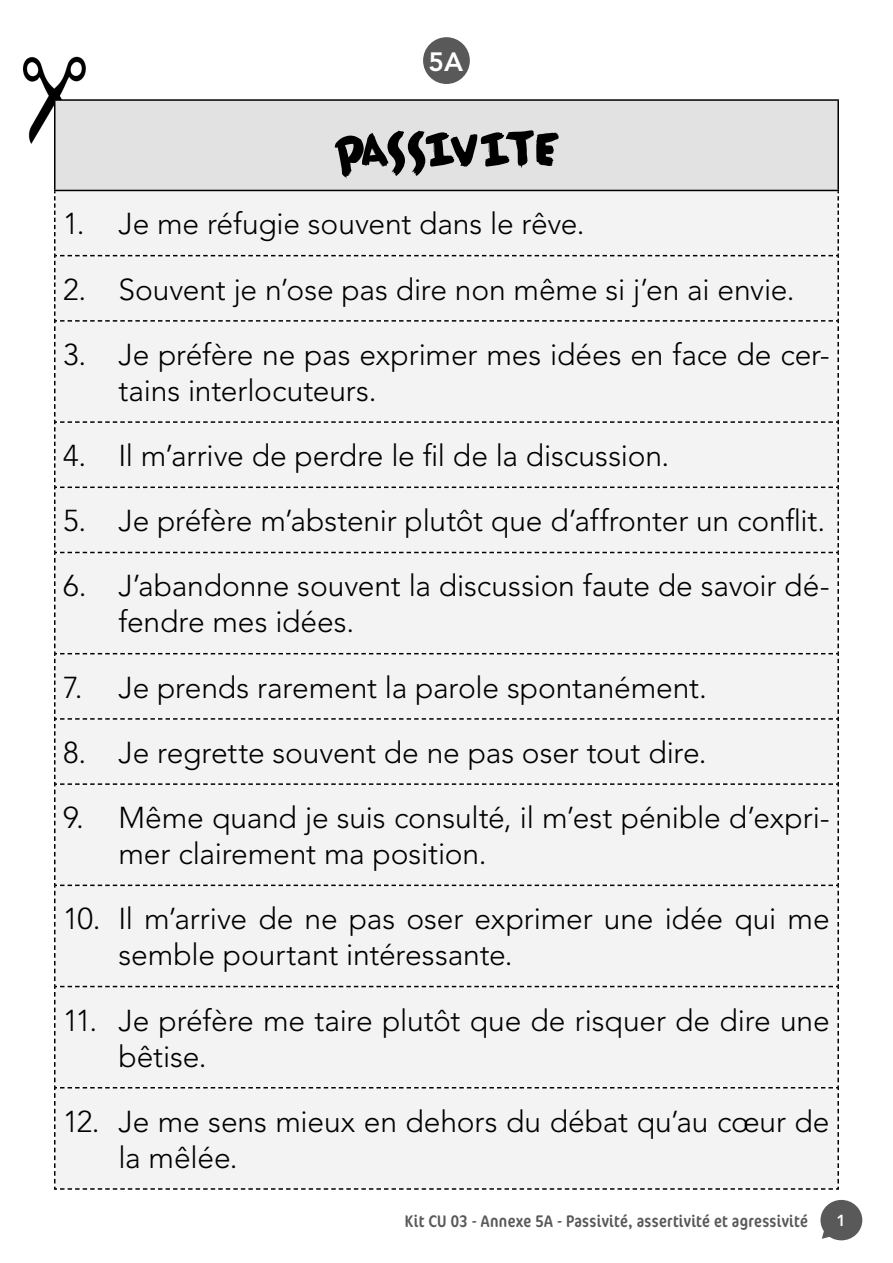
<style>
.page{position:relative;width:893px;height:1263px;background:#fff}
.page>*{position:absolute;margin:0;border:0;box-sizing:border-box;transform-origin:0 0}
.HeaderN2{font:52.5px "House Gen Col Housepaint";letter-spacing:-.045em;color:#000}
.t1{font:300 30px/36px "Avenir LT Std";letter-spacing:-.005em;color:#000}
.Titre{font:800 26.25px "Avenir LT Std";color:#fff}
.t2{font:condensed 16.95px "Cocon OT";letter-spacing:.02em;color:#595959}
.t3{font:800 15.9px "Avenir LT Std";color:#fff}
</style>
<div class="page">
<svg style="left:820px;top:1200px;width:42px;height:40px"></svg>
<img style="left:22px;top:56px;width:64px;height:88px">
<div style="left:55px;top:100px;width:783px;height:90px;background:#e2e2e2"></div>
<div style="left:54px;top:191px;width:785px;height:999px;background:#f3f3f3"></div>
<hr style="left:54px;top:99px;width:785px;height:2px;background:#000">
<hr style="left:54px;top:101px;width:2px;height:89px;background:#000">
<hr style="left:837px;top:101px;width:2px;height:89px;background:#000">
<hr style="left:54px;top:190px;width:785px;height:1px;background:#000">
<div style="left:423px;top:37px;width:47px;height:47px;background:#595959;border-radius:50%"></div>
<p class="Titre" style="left:429px;top:46px;width:36px">5A</p>
<p class="HeaderN2" style="left:332px;top:110px;width:230px">PASSIVITE</p>
<p class="t1" style="left:63px;top:206px;width:523px">1. Je me réfugie souvent dans le rêve.</p>
<p class="t1" style="left:63px;top:271px;width:733px">2. Souvent je n’ose pas dire non même si j’en ai envie.</p>
<p class="t1" style="left:119px;top:337px;width:713px;text-indent:-55px">3. Je préfère ne pas exprimer mes idées en face de cer&shy;tains interlocuteurs.</p>
<p class="t1" style="left:63px;top:438px;width:608px">4. Il m’arrive de perdre le fil de la discussion.</p>
<p class="t1" style="left:63px;top:503px;width:763px">5. Je préfère m’abstenir plutôt que d’affronter un conflit.</p>
<p class="t1" style="left:119px;top:568px;width:713px;text-indent:-55px">6. J’abandonne souvent la discussion faute de savoir dé&shy;fendre mes idées.</p>
<p class="t1" style="left:63px;top:669px;width:645px">7. Je prends rarement la parole spontanément.</p>
<p class="t1" style="left:63px;top:735px;width:645px">8. Je regrette souvent de ne pas oser tout dire.</p>
<p class="t1" style="left:119px;top:800px;width:713px;text-indent:-55px">9. Même quand je suis consulté, il m’est pénible d’expri&shy;mer clairement ma position.</p>
<p class="t1" style="left:119px;top:901px;width:713px;text-indent:-55px">10. Il m’arrive de ne pas oser exprimer une idée qui me semble pourtant intéressante.</p>
<p class="t1" style="left:119px;top:1002px;width:713px;text-indent:-55px">11. Je préfère me taire plutôt que de risquer de dire une bêtise.</p>
<p class="t1" style="left:119px;top:1103px;width:713px;text-indent:-55px">12. Je me sens mieux en dehors du débat qu’au coeur de la mêlée.</p>
<p class="t2" style="left:405px;top:1211px;width:404px">Kit CU 03 - Annexe 5A - Passivité, assertivité et agressivité</p>
<p class="t3" style="left:836px;top:1210px;width:11px">1</p>
</div>
